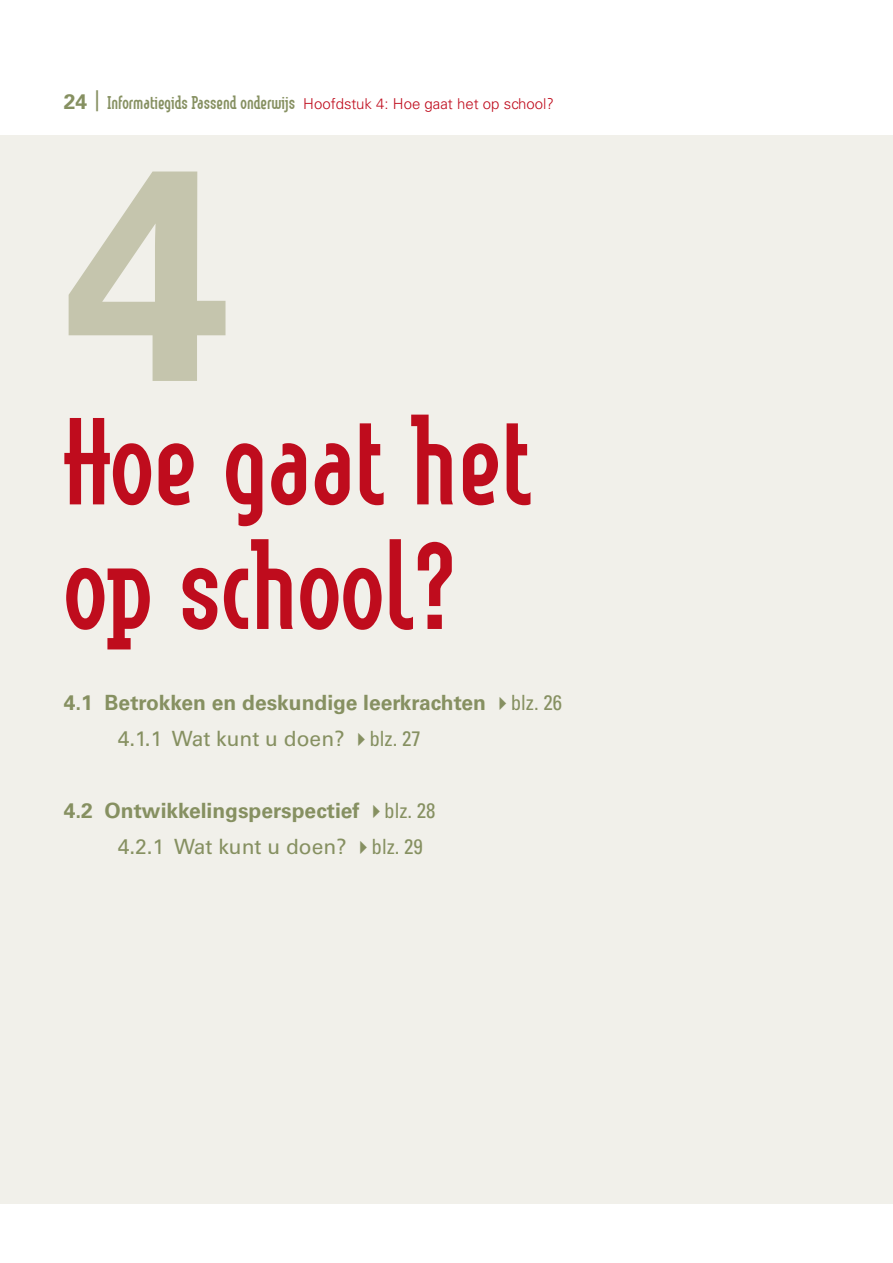
<style>
.page{position:relative;width:893px;height:1263px;background:#fff}
.page>*{position:absolute;margin:0;border:0;box-sizing:border-box;transform-origin:0 0}
.t1{font:700 300px "Univers LT Std";color:#c5c5ad}
.t2{font:700 120px/124.5px "Method Com";color:#bf0c1d}
.t3{font:700 21px/36px "Univers LT Std";color:#869061}
.t4{font:700 18px "Method Com";color:#869061}
.s1{font-family:"Univers LT Std";font-size:21px}
.s2{font-family:"Univers LT Std";font-weight:300;font-size:15px;color:#bf0c1d}
.s3{font-weight:400;font-stretch:condensed}
.s4{font-weight:400}
</style>
<div class="page">
<div style="left:0;top:135px;width:893px;height:1068px;background:#f1f0ea"></div>
<p class="t4" style="left:64px;top:93px;width:492px"><span class="s1">24</span> <sup>|</sup> Informatiegids Passend onderwijs <span class="s2">Hoofdstuk 4: Hoe gaat het op school?</span></p>
<p class="t1" style="left:64px;top:100px;width:168px">4</p>
<p class="t2" style="left:64px;top:402px;width:469px">Hoe gaat het op school?</p>
<p class="t3" style="left:118px;top:685px;width:446px;text-indent:-54px">4.1 Betrokken en deskundige leerkrachten ✔<span class="s3">blz. 26<br></span><span class="s4">4.1.1 Wat kunt u doen?</span> ✔<span class="s3">blz. 27</span></p>
<p class="t3" style="left:118px;top:793px;width:319px;text-indent:-54px">4.2 Ontwikkelingsperspectief ✔<span class="s3">blz. 28<br></span><span class="s4">4.2.1 Wat kunt u doen?</span> ✔<span class="s3">blz. 29</span></p>
</div>
